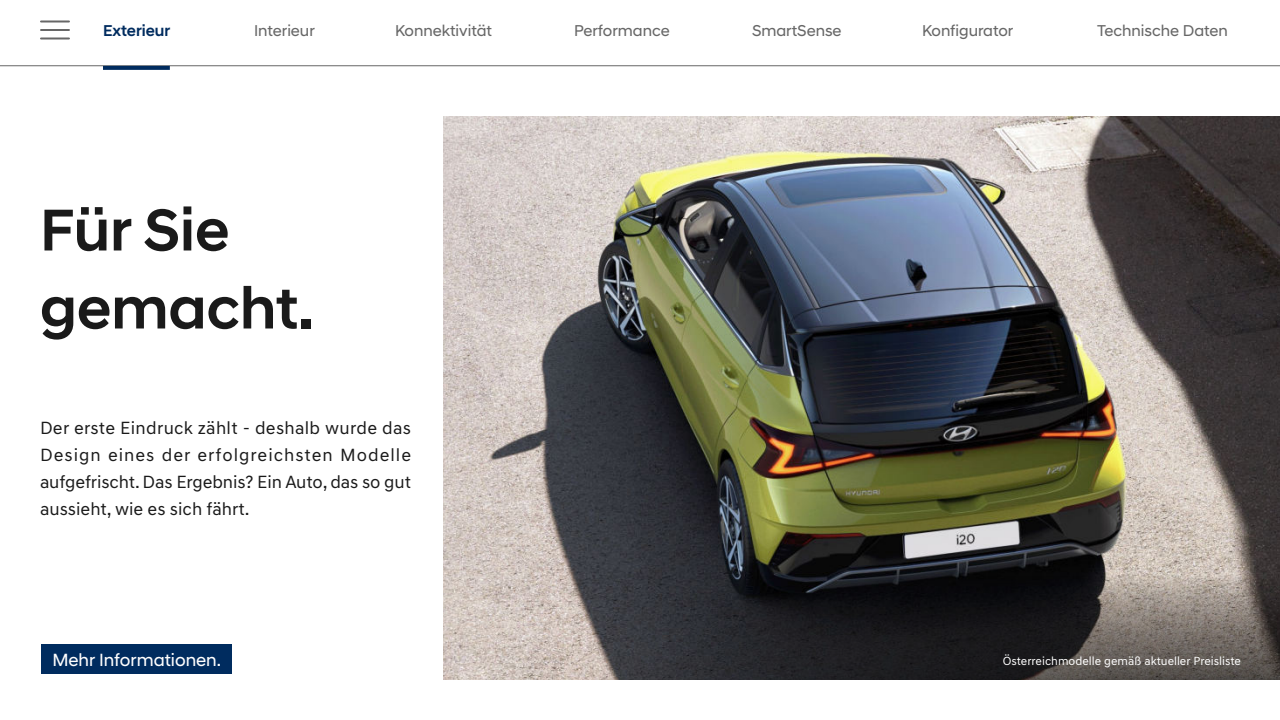
<style>
.page{position:relative;width:1280px;height:720px;background:#fff}
.page>*{position:absolute;margin:0;border:0;box-sizing:border-box;transform-origin:0 0}
.t1{font:500 60px/78px "Hyundai Sans Head";color:#000}
.t2{font:18px/27px "Hyundai Sans Text";letter-spacing:-.01em;color:#000;text-align:justify}
.t3{font:18px "Hyundai Sans Head";color:#fff}
.t4{font:16px "Hyundai Sans Head";color:#676767}
.t5{font:500 16px "Hyundai Sans Head";color:#002c5f}
.t6{font:12px "Hyundai Sans Text";color:#fff}
</style>
<div class="page">
<img style="left:443px;top:116px;width:837px;height:457px">
<div style="left:41px;top:644px;width:191px;height:30px;background:#002c5f"></div>
<hr style="left:0;top:66px;width:1280px;height:1px;background:#676767">
<hr style="left:41px;top:20px;width:28px;height:2px;background:#676767">
<hr style="left:41px;top:38px;width:28px;height:2px;background:#676767">
<hr style="left:41px;top:29px;width:28px;height:2px;background:#676767">
<svg style="left:103px;top:66px;width:67px;height:4px"></svg>
<svg style="left:443px;top:573px;width:837px;height:107px;background:#534f4f"></svg>
<p class="t5" style="left:103px;top:21px;width:69px">Exterieur</p>
<p class="t4" style="left:254px;top:21px;width:62px">Interieur</p>
<p class="t4" style="left:395px;top:21px;width:99px">Konnektivität</p>
<p class="t4" style="left:574px;top:21px;width:97px">Performance</p>
<p class="t4" style="left:752px;top:21px;width:91px">SmartSense</p>
<p class="t4" style="left:922px;top:21px;width:93px">Konfigurator</p>
<p class="t4" style="left:1097px;top:21px;width:132px">Technische Daten</p>
<h1 class="t1" style="left:40px;top:191px;width:276px">Für Sie gemacht.</h1>
<p class="t2" style="left:40px;top:414px;width:373px">Der erste Eindruck zählt - deshalb wurde das Design eines der erfolgreichsten Modelle aufgefrischt. Das Ergebnis? Ein Auto, das so gut aussieht, wie es sich fährt.</p>
<p class="t3" style="left:52px;top:649px;width:170px">Mehr Informationen.</p>
<p class="t6" style="left:1003px;top:654px;width:240px">Österreichmodelle gemäß aktueller Preisliste</p>
</div>
